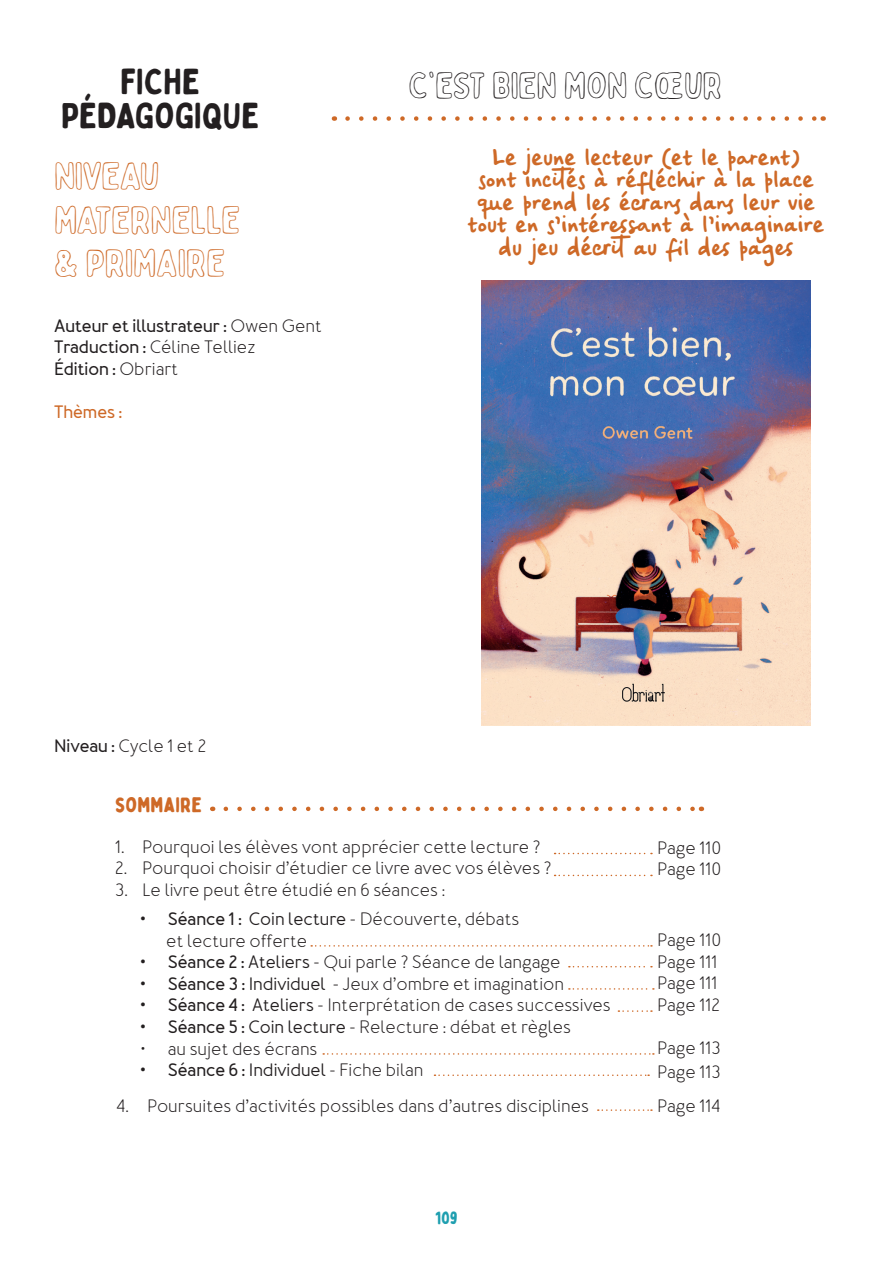
<style>
.page{position:relative;width:893px;height:1263px;background:#fff}
.page>*{position:absolute;margin:0;border:0;box-sizing:border-box;transform-origin:0 0}
.t1{font:37.5px "Bobby Jones Soft Outline";color:#ce6927}
.t2{font:36px "Bobby Jones Soft";color:#231f20}
.t3{font:36px "Bobby Jones Soft Outline";color:#231f20}
.t4{font:22.5px/22.5px "Be Cool";color:#ce6927;text-align:center}
.t5{font:21px "Bobby Jones Soft";color:#ce6927}
.t6{font:18px "Merlo Round";color:#231f20}
.t7{font:700 18px "Merlo Round";color:#231f20}
.t8{font:700 18px "Merlo Round";color:#ce6927}
.t9{font:18px "Bobby Jones Soft";color:#1f9fb0}
.s1{font-weight:400}
.s2{font-weight:700}
.s3{font-weight:500}
</style>
<div class="page">
<svg style="left:555px;top:853px;width:97px;height:1px"></svg>
<svg style="left:555px;top:875px;width:97px;height:1px"></svg>
<svg style="left:569px;top:966px;width:83px;height:1px"></svg>
<svg style="left:618px;top:1010px;width:34px;height:2px"></svg>
<svg style="left:434px;top:1074px;width:215px;height:2px"></svg>
<svg style="left:569px;top:988px;width:85px;height:2px"></svg>
<svg style="left:226px;top:807px;width:468px;height:4px"></svg>
<svg style="left:311px;top:945px;width:341px;height:2px"></svg>
<svg style="left:323px;top:1053px;width:331px;height:2px"></svg>
<svg style="left:598px;top:1109px;width:54px;height:2px"></svg>
<img style="left:481px;top:281px;width:330px;height:444px">
<svg style="left:347px;top:116px;width:469px;height:5px"></svg>
<p class="t2" style="left:121px;top:59px;width:81px">FICHE</p>
<p class="t3" style="left:409px;top:61px;width:315px">C’EST BIEN MON CŒUR</p>
<p class="t2" style="left:61px;top:94px;width:200px">PÉDAGOGIQUE</p>
<p class="t1" style="left:54px;top:151px;width:107px">NIVEAU</p>
<p class="t1" style="left:54px;top:194px;width:188px">MATERNELLE</p>
<p class="t1" style="left:54px;top:238px;width:173px">&amp; PRIMAIRE</p>
<p class="t7" style="left:54px;top:314px;width:269px">Auteur et illustrateur : <span class="s1">Owen Gent</span></p>
<p class="t6" style="left:54px;top:336px;width:203px"><span class="s2">Traduction :</span> Céline Telliez</p>
<p class="t7" style="left:54px;top:358px;width:126px">Édition : <span class="s1">Obriart</span></p>
<p class="t8" style="left:54px;top:401px;width:70px">Thèmes :</p>
<p class="t6" style="left:54px;top:735px;width:154px"><span class="s2">Niveau :</span> Cycle 1 et 2</p>
<p class="t4" style="left:492px;top:146px;width:310px">Le jeune lecteur (et le parent)</p>
<p class="t4" style="left:468px;top:168px;width:358px">sont incités à réfléchir à la place que prend les écrans dans leur vie tout en s’intéressant à l’imaginaire du jeu décrit au fil des pages</p>
<p class="t5" style="left:115px;top:792px;width:88px">SOMMAIRE</p>
<p class="t6" style="left:115px;top:836px;width:427px">1. Pourquoi les élèves vont apprécier cette lecture ?</p>
<p class="t6" style="left:115px;top:857px;width:438px">2. Pourquoi choisir d’étudier ce livre avec vos élèves ?</p>
<p class="t6" style="left:115px;top:879px;width:331px">3. Le livre peut être étudié en 6 séances :</p>
<p class="t6" style="left:141px;top:908px;width:380px"><span class="s2">• Séance 1 :</span> <span class="s3">Coin lecture</span> - Découverte, débats</p>
<p class="t6" style="left:166px;top:930px;width:142px">et lecture offerte</p>
<p class="t6" style="left:141px;top:951px;width:421px"><span class="s2">• Séance 2 :</span> <span class="s3">Ateliers</span> - Qui parle ? Séance de langage</p>
<p class="t6" style="left:141px;top:973px;width:425px"><span class="s2">• Séance 3 :</span> <span class="s3">Individuel</span> - Jeux d’ombre et imagination</p>
<p class="t6" style="left:141px;top:994px;width:472px"><span class="s2">• Séance 4 :</span> <span class="s3">Ateliers</span> - Interprétation de cases successives</p>
<p class="t6" style="left:141px;top:1016px;width:432px"><span class="s2">• Séance 5 :</span> <span class="s3">Coin lecture</span> - Relecture : débat et règles</p>
<p class="t6" style="left:141px;top:1038px;width:178px">• au sujet des écrans</p>
<p class="t6" style="left:141px;top:1059px;width:284px"><span class="s2">• Séance 6 :</span> <span class="s3">Individuel</span> - Fiche bilan</p>
<p class="t6" style="left:116px;top:1095px;width:474px">4. Poursuites d’activités possibles dans d’autres disciplines</p>
<p class="t9" style="left:435px;top:1207px;width:24px">109</p>
<p class="t6" style="left:657px;top:837px;width:66px">Page 110</p>
<p class="t6" style="left:657px;top:858px;width:66px">Page 110</p>
<p class="t6" style="left:657px;top:929px;width:66px">Page 110</p>
<p class="t6" style="left:657px;top:951px;width:62px">Page 111</p>
<p class="t6" style="left:657px;top:972px;width:62px">Page 111</p>
<p class="t6" style="left:657px;top:994px;width:64px">Page 112</p>
<p class="t6" style="left:657px;top:1037px;width:65px">Page 113</p>
<p class="t6" style="left:657px;top:1061px;width:65px">Page 113</p>
<p class="t6" style="left:657px;top:1095px;width:65px">Page 114</p>
</div>
